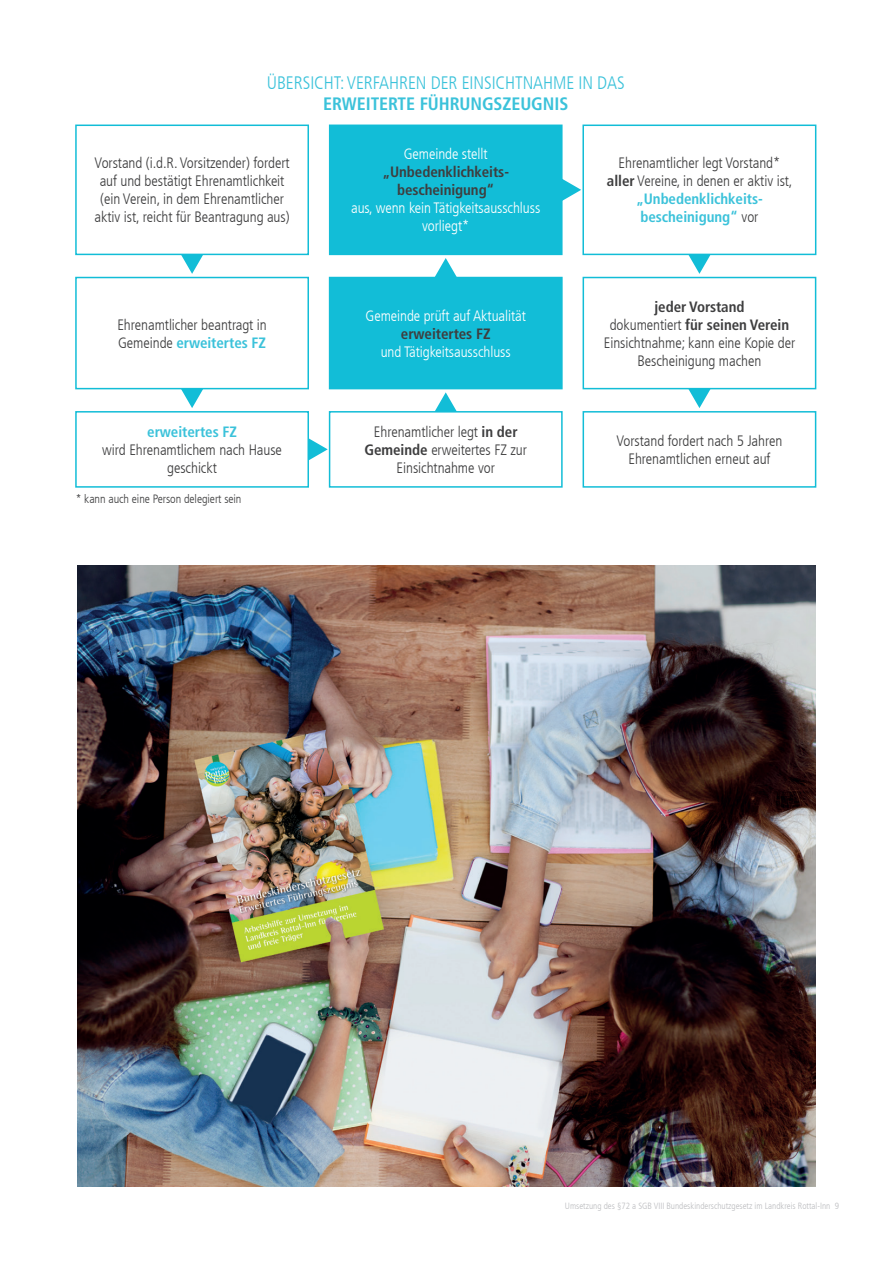
<style>
.page{position:relative;width:893px;height:1263px;background:#fff}
.page>*{position:absolute;margin:0;border:0;box-sizing:border-box;transform-origin:0 0}
.t1{font:300 condensed 18px "Frutiger LT Com";letter-spacing:-.005em;color:#3bc2da}
.t2{font:700 condensed 18px "Frutiger LT Com";letter-spacing:-.005em;color:#3bc2da}
.t3{font:300 condensed 15px/18px "Frutiger LT Com";letter-spacing:-.005em;color:#3e3e3f;text-align:center}
.t4{font:300 condensed 15px/18px "Frutiger LT Com";letter-spacing:-.005em;color:#fff;text-align:center}
.t5{font:700 condensed 15px/18px "Frutiger LT Com";letter-spacing:-.005em;color:#3e3e3f;text-align:center}
.t6{font:700 condensed 15px "Frutiger LT Com";letter-spacing:-.005em;color:#3bc2da}
.t7{font:300 condensed 12px "Frutiger LT Com";letter-spacing:-.005em;color:#3e3e3f}
.t8{font:300 condensed 9px "Frutiger LT Com";color:#bcbdc0}
.s1{font-weight:700;color:#3bc2da}
.s2{font-weight:700}
</style>
<div class="page">
<div style="left:75px;top:125px;width:234px;height:130px;border:2px solid #12bdd7"></div>
<div style="left:330px;top:125px;width:232px;height:129px;background:#12bdd7"></div>
<div style="left:329px;top:125px;width:234px;height:130px;border:2px solid #12bdd7"></div>
<div style="left:330px;top:277px;width:232px;height:112px;background:#12bdd7"></div>
<div style="left:329px;top:277px;width:234px;height:112px;border:2px solid #12bdd7"></div>
<div style="left:329px;top:411px;width:234px;height:77px;border:2px solid #12bdd7"></div>
<div style="left:582px;top:125px;width:234px;height:130px;border:2px solid #12bdd7"></div>
<div style="left:583px;top:277px;width:233px;height:112px;border:2px solid #12bdd7"></div>
<div style="left:583px;top:411px;width:233px;height:77px;border:2px solid #12bdd7"></div>
<div style="left:75px;top:277px;width:234px;height:112px;border:2px solid #12bdd7"></div>
<div style="left:75px;top:411px;width:234px;height:77px;border:2px solid #12bdd7"></div>
<svg style="left:181px;top:254px;width:22px;height:20px"></svg>
<svg style="left:688px;top:254px;width:23px;height:20px"></svg>
<svg style="left:181px;top:389px;width:22px;height:19px"></svg>
<svg style="left:688px;top:389px;width:23px;height:19px"></svg>
<svg style="left:434px;top:392px;width:23px;height:20px"></svg>
<svg style="left:434px;top:258px;width:23px;height:19px"></svg>
<svg style="left:308px;top:438px;width:20px;height:23px"></svg>
<svg style="left:562px;top:179px;width:19px;height:22px"></svg>
<img style="left:77px;top:565px;width:739px;height:621px">
<p class="t1" style="left:267px;top:72px;width:359px">ÜBERSICHT: VERFAHREN DER EINSICHTNAHME IN DAS</p>
<p class="t2" style="left:323px;top:93px;width:247px">ERWEITERTE FÜHRUNGSZEUGNIS</p>
<p class="t3" style="left:95px;top:154px;width:197px">Vorstand (i.d.R. Vorsitzender) fordert auf und bestätigt Ehrenamtlichkeit (ein Verein, in dem Ehrenamtlicher aktiv ist, reicht für Beantragung aus)</p>
<p class="t3" style="left:117px;top:316px;width:151px;text-align:left">Ehrenamtlicher beantragt in<br>Gemeinde <span class="s1">erweitertes FZ</span></p>
<p class="t6" style="left:147px;top:422px;width:91px">erweitertes FZ</p>
<p class="t3" style="left:102px;top:440px;width:181px">wird Ehrenamtlichem nach Hause geschickt</p>
<p class="t7" style="left:76px;top:492px;width:167px">* kann auch eine Person delegiert sein</p>
<p class="t4" style="left:404px;top:145px;width:85px">Gemeinde stellt</p>
<p class="t5" style="left:382px;top:163px;width:128px">„Unbedenklichkeits&shy;bescheinigung“</p>
<p class="t4" style="left:351px;top:199px;width:191px">aus, wenn kein Tätigkeitsausschluss vorliegt*</p>
<p class="t4" style="left:366px;top:307px;width:162px">Gemeinde prüft auf Aktualität</p>
<p class="t5" style="left:401px;top:324px;width:91px">erweitertes FZ</p>
<p class="t4" style="left:381px;top:343px;width:131px">und Tätigkeitsausschluss</p>
<p class="t3" style="left:364px;top:422px;width:164px">Ehrenamtlicher legt <span class="s2">in der<br>Gemeinde</span> erweitertes FZ zur<br>Einsichtnahme vor</p>
<p class="t3" style="left:607px;top:154px;width:187px">Ehrenamtlicher legt Vorstand* <span class="s2">aller</span> Vereine, in denen er aktiv ist, <span class="s1">„Unbedenklichkeits&shy;bescheinigung“</span> vor</p>
<p class="t3" style="left:604px;top:298px;width:193px"><span class="s2">jeder Vorstand<br></span>dokumentiert <span class="s2">für seinen Verein<br></span>Einsichtnahme; kann eine Kopie der<br>Bescheinigung machen</p>
<p class="t3" style="left:616px;top:432px;width:167px">Vorstand fordert nach 5 Jahren<br>Ehrenamtlichen erneut auf</p>
<p class="t8" style="left:565px;top:1201px;width:276px">Umsetzung des §72 a SGB VIII Bundeskinderschutzgesetz im Landkreis Rottal-Inn 9</p>
</div>
